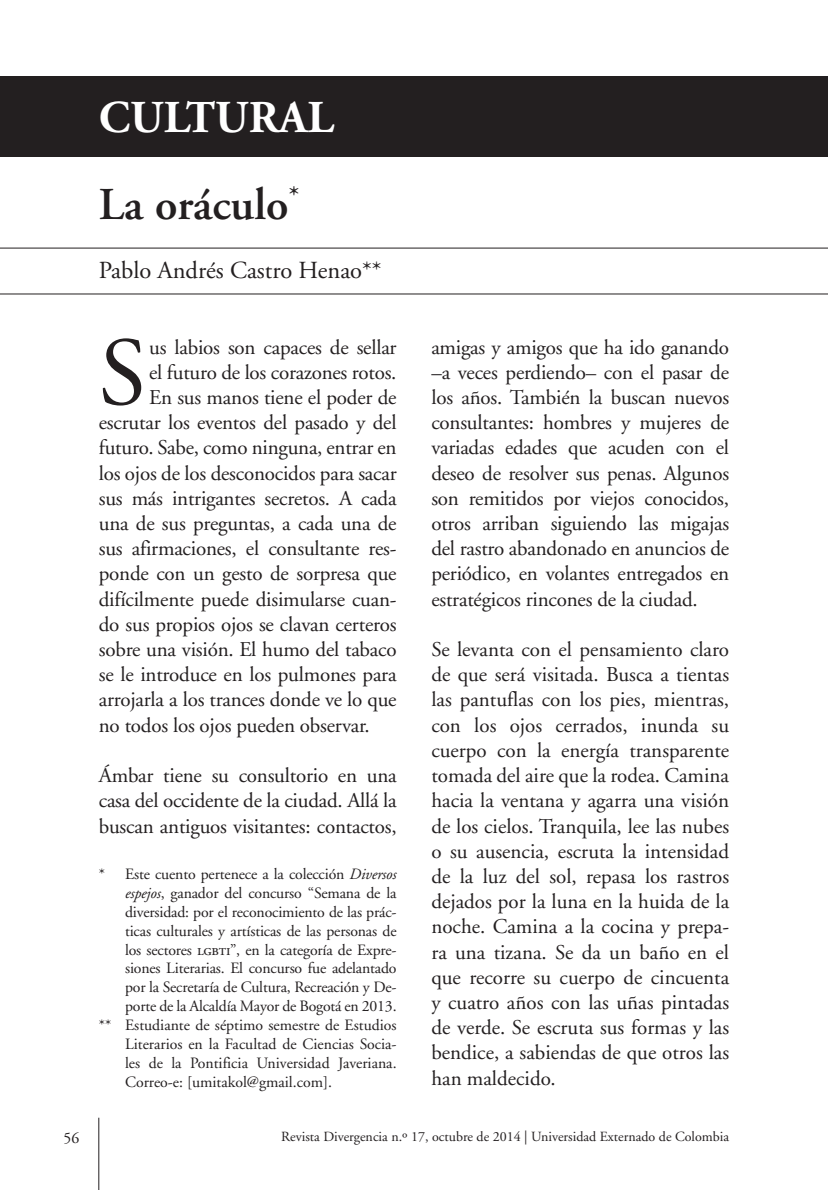
<style>
.page{position:relative;width:828px;height:1190px;background:#fff}
.page>*{position:absolute;margin:0;border:0;box-sizing:border-box;transform-origin:0 0}
.t1{font:96.95px "Adobe Garamond";color:#231f20}
.t2{font:600 45.5px "Adobe Garamond";color:#231f20}
.t3{font:700 45.5px "Adobe Garamond";color:#fff}
.t4{font:24.5px "Adobe Garamond";color:#231f20}
.t5{font:21px/25.2px "Adobe Garamond";letter-spacing:-.01em;color:#231f20;text-align:justify}
.t6{font:15.75px "Adobe Garamond";letter-spacing:-.01em;color:#231f20}
.t7{font:14px "Adobe Garamond";color:#231f20}
.s1{font-style:italic}
.s2{font-family:"Adobe Garamond Regular SC"}
</style>
<div class="page">
<hr style="left:98px;top:1117px;width:1px;height:73px;background:#231f20">
<div style="left:0;top:76px;width:828px;height:80px;background:#231f20"></div>
<hr style="left:0;top:248px;width:828px;height:1px;background:#231f20">
<hr style="left:0;top:293px;width:828px;height:1px;background:#231f20">
<h2 class="t3" style="left:99px;top:93px;width:237px">CULTURAL</h2>
<h2 class="t2" style="left:99px;top:180px;width:202px">La oráculo<sup>*</sup></h2>
<p class="t4" style="left:99px;top:257px;width:284px">Pablo Andrés Castro Henao**</p>
<h1 class="t1" style="left:99px;top:321px;width:49px">S</h1>
<p class="t5" style="left:149px;top:335px;width:249px">us labios son capaces de sellar</p>
<p class="t5" style="left:149px;top:360px;width:249px">el futuro de los corazones rotos.</p>
<p class="t5" style="left:149px;top:385px;width:249px">En sus manos tiene el poder de</p>
<p class="t5" style="left:99px;top:410px;width:299px">escrutar los eventos del pasado y del</p>
<p class="t5" style="left:99px;top:436px;width:299px">futuro. Sabe, como ninguna, entrar en</p>
<p class="t5" style="left:99px;top:461px;width:299px">los ojos de los desconocidos para sacar</p>
<p class="t5" style="left:99px;top:486px;width:299px">sus más intrigantes secretos. A cada</p>
<p class="t5" style="left:99px;top:511px;width:299px">una de sus preguntas, a cada una de</p>
<p class="t5" style="left:99px;top:536px;width:299px">sus afirmaciones, el consultante res-</p>
<p class="t5" style="left:99px;top:562px;width:299px">ponde con un gesto de sorpresa que</p>
<p class="t5" style="left:99px;top:587px;width:299px">difícilmente puede disimularse cuan-</p>
<p class="t5" style="left:99px;top:612px;width:299px">do sus propios ojos se clavan certeros</p>
<p class="t5" style="left:99px;top:637px;width:299px">sobre una visión. El humo del tabaco</p>
<p class="t5" style="left:99px;top:662px;width:299px">se le introduce en los pulmones para</p>
<p class="t5" style="left:99px;top:688px;width:299px">arrojarla a los trances donde ve lo que</p>
<p class="t5" style="left:99px;top:713px;width:272px">no todos los ojos pueden observar.</p>
<p class="t5" style="left:99px;top:763px;width:299px">Ámbar tiene su consultorio en una casa del occidente de la ciudad. Allá la buscan antiguos visitantes: contactos,</p>
<p class="t6" style="left:99px;top:865px;width:299px">* Este cuento pertenece a la colección <span class="s1">Diversos</span></p>
<p class="t6" style="left:125px;top:884px;width:273px"><span class="s1">espejos</span>, ganador del concurso “Semana de la</p>
<p class="t6" style="left:125px;top:903px;width:273px">diversidad: por el reconocimiento de las prác-</p>
<p class="t6" style="left:125px;top:922px;width:273px">ticas culturales y artísticas de las personas de</p>
<p class="t6" style="left:125px;top:941px;width:273px">los sectores <span class="s2">lgbti</span>”, en la categoría de Expre-</p>
<p class="t6" style="left:125px;top:960px;width:273px">siones Literarias. El concurso fue adelantado</p>
<p class="t6" style="left:125px;top:979px;width:273px">por la Secretaría de Cultura, Recreación y De-</p>
<p class="t6" style="left:125px;top:998px;width:273px">porte de la Alcaldía Mayor de Bogotá en 2013.</p>
<p class="t6" style="left:99px;top:1016px;width:299px">** Estudiante de séptimo semestre de Estudios</p>
<p class="t6" style="left:125px;top:1035px;width:273px">Literarios en la Facultad de Ciencias Socia-</p>
<p class="t6" style="left:125px;top:1054px;width:273px">les de la Pontificia Universidad Javeriana.</p>
<p class="t6" style="left:125px;top:1073px;width:208px">Correo-e: [umitakol@gmail.com].</p>
<p class="t5" style="left:431px;top:335px;width:299px">amigas y amigos que ha ido ganando –a veces perdiendo– con el pasar de los años. También la buscan nuevos consultantes: hombres y mujeres de variadas edades que acuden con el deseo de resolver sus penas. Algunos son remitidos por viejos conocidos, otros arriban siguiendo las migajas del rastro abandonado en anuncios de periódico, en volantes entregados en estratégicos rincones de la ciudad.</p>
<p class="t5" style="left:431px;top:637px;width:299px">Se levanta con el pensamiento claro de que será visitada. Busca a tientas las pantuflas con los pies, mientras, con los ojos cerrados, inunda su cuerpo con la energía transparente tomada del aire que la rodea. Camina hacia la ventana y agarra una visión de los cielos. Tranquila, lee las nubes o su ausencia, escruta la intensidad de la luz del sol, repasa los rastros dejados por la luna en la huida de la noche. Camina a la cocina y prepa&shy;ra una tizana. Se da un baño en el que recorre su cuerpo de cincuenta y cuatro años con las uñas pintadas de verde. Se escruta sus formas y las bendice, a sabiendas de que otros las han maldecido.</p>
<p class="t6" style="left:64px;top:1129px;width:17px">56</p>
<p class="t7" style="left:281px;top:1129px;width:449px">Revista Divergencia n.º 17, octubre de 2014 | Universidad Externado de Colombia</p>
</div>
